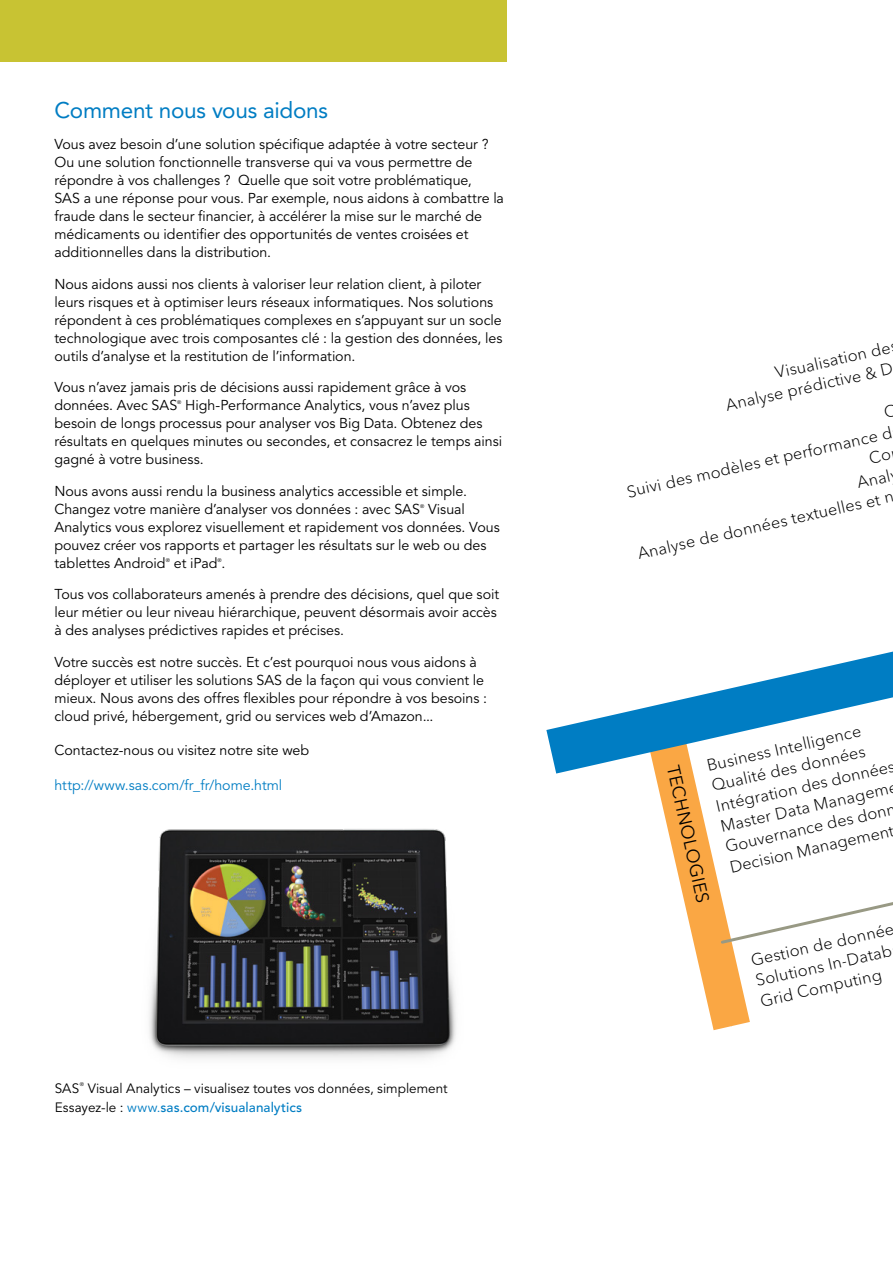
<style>
.page{position:relative;width:893px;height:1263px;background:#fff}
.page>*{position:absolute;margin:0;border:0;box-sizing:border-box;transform-origin:0 0}
.t1{font:22.5px "Avenir LT Std";letter-spacing:-.01em;color:#007dc3}
.t2{font:17.85px "Avenir Next W1 G";color:#000}
.t3{font:300 16.35px/20.9px "Avenir Next W1 G";color:#000}
.t4{font:14.25px/18px "Avenir LT Std";color:#000}
.t5{font:14.25px "Avenir LT Std";color:#007dc3}
.t6{font:13.5px/19.5px "Avenir LT Std";color:#000}
.t7{font:5.25px "Avenir LT Std";color:#000}
.s1{color:#007dc3}
.s2{font-weight:500;color:#007dc3}
</style>
<div class="page">
<img style="left:149px;top:829px;width:307px;height:230px">
<svg style="left:546px;top:651px;width:347px;height:154px"></svg>
<svg style="left:665px;top:734px;width:228px;height:292px"></svg>
<div style="left:0;top:0;width:507px;height:61px;background:#c8c333"></div>
<h1 class="t1" style="left:54px;top:97px;width:275px">Comment nous vous aidons</h1>
<p class="t4" style="left:54px;top:136px;width:451px">Vous avez besoin d’une solution spécifique adaptée à votre secteur ?<br>Ou une solution fonctionnelle transverse qui va vous permettre de répondre à vos challenges ? Quelle que soit votre problématique,<br>SAS a une réponse pour vous. Par exemple, nous aidons à combattre la fraude dans le secteur financier, à accélérer la mise sur le marché de médicaments ou identifier des opportunités de ventes croisées et additionnelles dans la distribution.</p>
<p class="t4" style="left:54px;top:275px;width:450px">Nous aidons aussi nos clients à valoriser leur relation client, à piloter leurs risques et à optimiser leurs réseaux informatiques. Nos solutions répondent à ces problématiques complexes en s’appuyant sur un socle technologique avec trois composantes clé : la gestion des données, les outils d’analyse et la restitution de l’information.</p>
<p class="t4" style="left:54px;top:379px;width:413px">Vous n’avez jamais pris de décisions aussi rapidement grâce à vos données. Avec SAS</p>
<p class="t4" style="left:54px;top:397px;width:449px;text-indent:131px">High-Performance Analytics, vous n’avez plus besoin de longs processus pour analyser vos Big Data. Obtenez des résultats en quelques minutes ou secondes, et consacrez le temps ainsi gagné à votre business.</p>
<p class="t4" style="left:54px;top:482px;width:414px">Nous avons aussi rendu la business analytics accessible et simple.<br>Changez votre manière d’analyser vos données : avec SAS</p>
<p class="t7" style="left:177px;top:399px;width:6px">®</p>
<p class="t4" style="left:54px;top:500px;width:447px;text-indent:374px">Visual Analytics vous explorez visuellement et rapidement vos données. Vous pouvez créer vos rapports et partager les résultats sur le web ou des tablettes Android</p>
<p class="t7" style="left:420px;top:503px;width:6px">®</p>
<p class="t7" style="left:166px;top:557px;width:6px">®</p>
<p class="t4" style="left:174px;top:554px;width:53px">et iPad .</p>
<p class="t7" style="left:218px;top:557px;width:6px">®</p>
<p class="t4" style="left:54px;top:586px;width:446px">Tous vos collaborateurs amenés à prendre des décisions, quel que soit leur métier ou leur niveau hiérarchique, peuvent désormais avoir accès à des analyses prédictives rapides et précises.</p>
<p class="t4" style="left:54px;top:653px;width:434px">Votre succès est notre succès. Et c’est pourquoi nous vous aidons à déployer et utiliser les solutions SAS de la façon qui vous convient le mieux. Nous avons des offres flexibles pour répondre à vos besoins : cloud privé, hébergement, grid ou services web d’Amazon...</p>
<p class="t4" style="left:54px;top:742px;width:256px">Contactez-nous ou visitez notre site web</p>
<p class="t5" style="left:54px;top:777px;width:229px">http://www.sas.com/fr_fr/home.html</p>
<p class="t6" style="left:55px;top:1079px;width:26px">SAS</p>
<p class="t7" style="left:80px;top:1081px;width:6px">®</p>
<p class="t6" style="left:55px;top:1079px;width:394px;text-indent:33px">Visual Analytics – visualisez toutes vos données, simplement<br>Essayez-le : <span class="s1">www.</span><span class="s2">sas.com/visualanalytics</span></p>
<p class="t3" style="left:719px;top:375px;width:175px;text-indent:55px;rotate:-13deg">Visualisation de<br>Analyse prédictive &amp; D</p>
<p class="t3" style="left:625px;top:482px;width:273px;rotate:-13deg">Suivi des m odèles et perform ance d</p>
<p class="t3" style="left:855px;top:472px;width:35px;rotate:-13deg">Anal</p>
<p class="t3" style="left:636px;top:544px;width:264px;rotate:-13deg">Analyse de données textuelles et n</p>
<p class="t3" style="left:704px;top:756px;width:184px;rotate:-13deg">Business Intelligence<br>Qualité des données<br>Intégration des données<br>Master D ata Managem<br>G ouvernance des donn<br>D ecision Managem ent</p>
<p class="t2" style="left:683px;top:763px;width:142px;rotate:77deg">TECHNOLOGIES</p>
<p class="t3" style="left:749px;top:951px;width:148px;rotate:-13deg">G estion de donnée<br>Solutions In-D atab<br>G rid Com puting</p>
</div>
